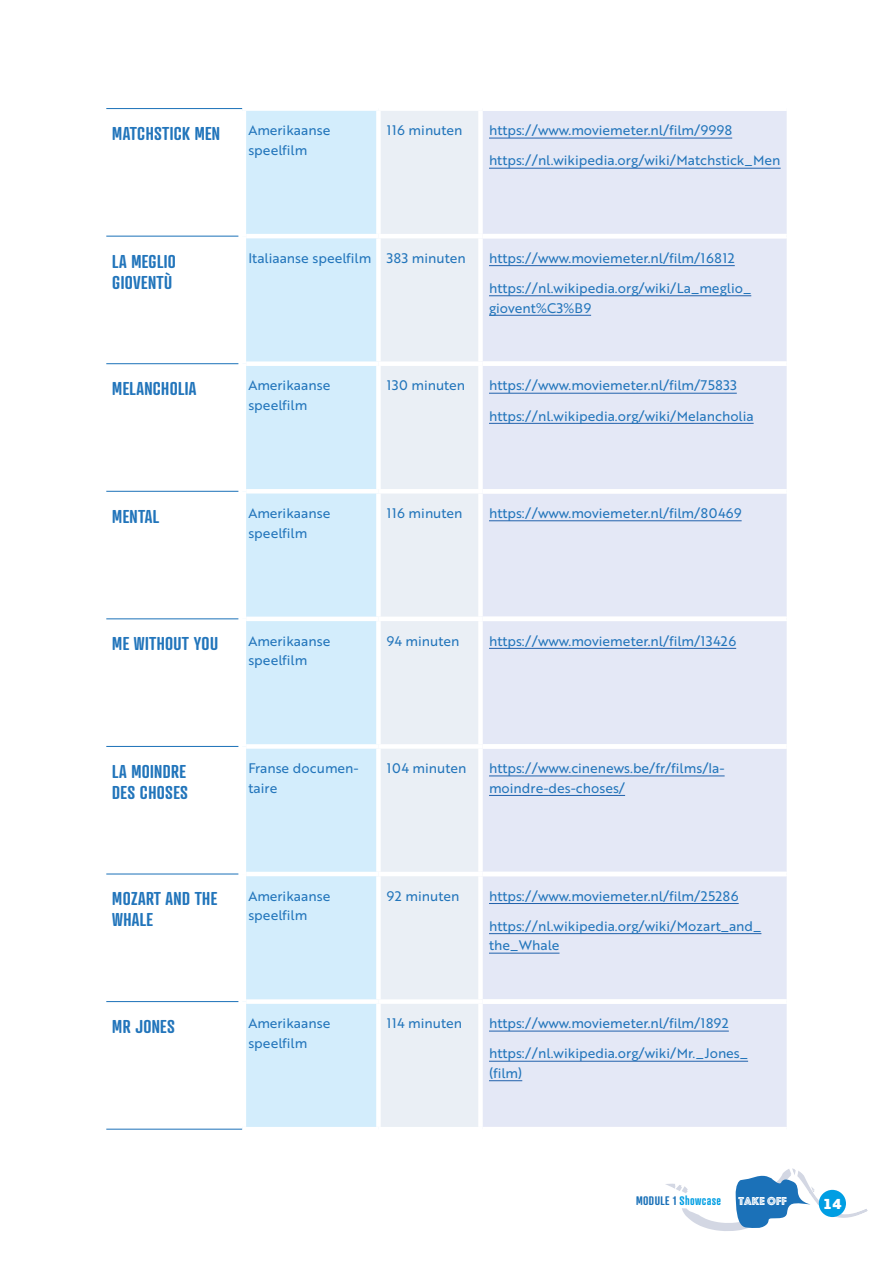
<style>
.page{position:relative;width:893px;height:1263px;background:#fff}
.page>*{position:absolute;margin:0;border:0;box-sizing:border-box;transform-origin:0 0}
.t1{font:600 18px/21px "Atrament";letter-spacing:.02em;color:#2275bb}
.t2{font:900 15px "Lexia";color:#fff}
.t3{font:13.5px/19.5px "Brother 1816 Regular";color:#2275bb}
.t4{font:600 12px "Atrament";letter-spacing:.03em;color:#009ee3}
.t5{font:12px "Phosphate Inline";color:#fff}
.s1{color:#1b71b8}
</style>
<div class="page">
<svg style="left:665px;top:1168px;width:203px;height:63px"></svg>
<div style="left:819px;top:1190px;width:27px;height:27px;background:#009ee3;border-radius:50%"></div>
<div style="left:246px;top:111px;width:130px;height:1016px;background:#d3edfc"></div>
<div style="left:381px;top:111px;width:97px;height:1016px;background:#eaeff5"></div>
<div style="left:483px;top:111px;width:304px;height:1016px;background:#e4e8f6"></div>
<hr style="left:483px;top:234px;width:304px;height:4px;background:#fff">
<div style="left:483px;top:361px;width:304px;height:5px;background:#fff"></div>
<hr style="left:483px;top:489px;width:304px;height:4px;background:#fff">
<hr style="left:483px;top:617px;width:304px;height:4px;background:#fff">
<div style="left:483px;top:744px;width:304px;height:5px;background:#fff"></div>
<hr style="left:483px;top:872px;width:304px;height:4px;background:#fff">
<div style="left:483px;top:999px;width:304px;height:5px;background:#fff"></div>
<hr style="left:106px;top:108px;width:136px;height:1px;background:#1b71b8">
<hr style="left:106px;top:236px;width:133px;height:1px;background:#1b71b8">
<hr style="left:106px;top:363px;width:133px;height:1px;background:#1b71b8">
<hr style="left:106px;top:491px;width:133px;height:1px;background:#1b71b8">
<hr style="left:106px;top:618px;width:133px;height:1px;background:#1b71b8">
<hr style="left:106px;top:746px;width:133px;height:1px;background:#1b71b8">
<hr style="left:106px;top:874px;width:133px;height:1px;background:#1b71b8">
<hr style="left:106px;top:1001px;width:133px;height:1px;background:#1b71b8">
<hr style="left:106px;top:1129px;width:136px;height:1px;background:#1b71b8">
<hr style="left:246px;top:234px;width:132px;height:4px;background:#fff">
<div style="left:246px;top:361px;width:132px;height:5px;background:#fff"></div>
<hr style="left:246px;top:489px;width:132px;height:4px;background:#fff">
<hr style="left:246px;top:617px;width:132px;height:4px;background:#fff">
<div style="left:246px;top:744px;width:132px;height:5px;background:#fff"></div>
<hr style="left:246px;top:872px;width:132px;height:4px;background:#fff">
<div style="left:246px;top:999px;width:132px;height:5px;background:#fff"></div>
<hr style="left:378px;top:234px;width:105px;height:4px;background:#fff">
<div style="left:378px;top:361px;width:105px;height:5px;background:#fff"></div>
<hr style="left:378px;top:489px;width:105px;height:4px;background:#fff">
<hr style="left:378px;top:617px;width:105px;height:4px;background:#fff">
<div style="left:378px;top:744px;width:105px;height:5px;background:#fff"></div>
<hr style="left:378px;top:872px;width:105px;height:4px;background:#fff">
<div style="left:378px;top:999px;width:105px;height:5px;background:#fff"></div>
<hr style="left:489px;top:138px;width:243px;height:1px;background:#2262ac">
<hr style="left:489px;top:168px;width:292px;height:1px;background:#2262ac">
<hr style="left:489px;top:265px;width:246px;height:1px;background:#2262ac">
<hr style="left:489px;top:295px;width:262px;height:1px;background:#2262ac">
<hr style="left:489px;top:315px;width:102px;height:1px;background:#2262ac">
<hr style="left:489px;top:393px;width:248px;height:1px;background:#2262ac">
<hr style="left:489px;top:423px;width:265px;height:1px;background:#2262ac">
<hr style="left:489px;top:520px;width:253px;height:1px;background:#2262ac">
<hr style="left:489px;top:648px;width:247px;height:1px;background:#2262ac">
<hr style="left:489px;top:776px;width:236px;height:1px;background:#2262ac">
<hr style="left:489px;top:795px;width:136px;height:1px;background:#2262ac">
<hr style="left:489px;top:903px;width:250px;height:1px;background:#2262ac">
<hr style="left:489px;top:933px;width:272px;height:1px;background:#2262ac">
<hr style="left:489px;top:953px;width:70px;height:1px;background:#2262ac">
<hr style="left:489px;top:1031px;width:240px;height:1px;background:#2262ac">
<hr style="left:489px;top:1061px;width:259px;height:1px;background:#2262ac">
<hr style="left:489px;top:1080px;width:33px;height:1px;background:#2262ac">
<h1 class="t1" style="left:112px;top:123px;width:109px">MATCHSTICK MEN</h1>
<p class="t3" style="left:248px;top:120px;width:83px">Amerikaanse speelfilm</p>
<p class="t3" style="left:387px;top:120px;width:77px">116 minuten</p>
<p class="t3" style="left:489px;top:120px;width:245px">https://www.moviemeter.nl/film/9998</p>
<p class="t3" style="left:489px;top:150px;width:293px">https://nl.wikipedia.org/wiki/Matchstick_Men</p>
<h1 class="t1" style="left:112px;top:250px;width:65px">LA MEGLIO<br>GIOVENTÙ</h1>
<p class="t3" style="left:248px;top:248px;width:219px">Italiaanse speelfilm 383 minuten</p>
<p class="t3" style="left:489px;top:248px;width:247px">https://www.moviemeter.nl/film/16812</p>
<p class="t3" style="left:489px;top:278px;width:264px">https://nl.wikipedia.org/wiki/La_meglio_ giovent%C3%B9</p>
<h1 class="t1" style="left:112px;top:378px;width:86px">MELANCHOLIA</h1>
<p class="t3" style="left:248px;top:375px;width:83px">Amerikaanse speelfilm</p>
<p class="t3" style="left:387px;top:375px;width:80px">130 minuten</p>
<p class="t3" style="left:489px;top:375px;width:249px">https://www.moviemeter.nl/film/75833</p>
<p class="t3" style="left:489px;top:405px;width:266px">https://nl.wikipedia.org/wiki/Melancholia</p>
<h1 class="t1" style="left:112px;top:505px;width:48px">MENTAL</h1>
<p class="t3" style="left:248px;top:503px;width:83px">Amerikaanse speelfilm</p>
<p class="t3" style="left:387px;top:503px;width:77px">116 minuten</p>
<p class="t3" style="left:489px;top:503px;width:254px">https://www.moviemeter.nl/film/80469</p>
<h1 class="t1" style="left:112px;top:633px;width:107px">ME WITHOUT YOU</h1>
<p class="t3" style="left:248px;top:630px;width:83px">Amerikaanse speelfilm</p>
<p class="t3" style="left:387px;top:630px;width:74px">94 minuten</p>
<p class="t3" style="left:489px;top:630px;width:249px">https://www.moviemeter.nl/film/13426</p>
<h1 class="t1" style="left:112px;top:760px;width:77px">LA MOINDRE<br>DES CHOSES</h1>
<p class="t3" style="left:248px;top:758px;width:112px">Franse documen&shy;taire</p>
<p class="t3" style="left:387px;top:758px;width:81px">104 minuten</p>
<p class="t3" style="left:489px;top:758px;width:237px">https://www.cinenews.be/fr/films/la&shy;moindre-des-choses/</p>
<h1 class="t1" style="left:112px;top:888px;width:106px">MOZART AND THE<br>WHALE</h1>
<p class="t3" style="left:248px;top:885px;width:83px">Amerikaanse speelfilm</p>
<p class="t3" style="left:387px;top:885px;width:74px">92 minuten</p>
<p class="t3" style="left:489px;top:885px;width:251px">https://www.moviemeter.nl/film/25286</p>
<p class="t3" style="left:489px;top:916px;width:274px">https://nl.wikipedia.org/wiki/Mozart_and_ the_Whale</p>
<h1 class="t1" style="left:112px;top:1016px;width:64px">MR JONES</h1>
<p class="t3" style="left:248px;top:1013px;width:83px">Amerikaanse speelfilm</p>
<p class="t3" style="left:387px;top:1013px;width:77px">114 minuten</p>
<p class="t3" style="left:489px;top:1013px;width:241px">https://www.moviemeter.nl/film/1892</p>
<p class="t3" style="left:489px;top:1043px;width:261px">https://nl.wikipedia.org/wiki/Mr._Jones_ (film)</p>
<p class="t4" style="left:636px;top:1193px;width:86px"><span class="s1">MODULE 1</span> Showcase</p>
<p class="t5" style="left:739px;top:1192px;width:50px">TAKE OFF</p>
<p class="t2" style="left:823px;top:1193px;width:20px">14</p>
</div>
